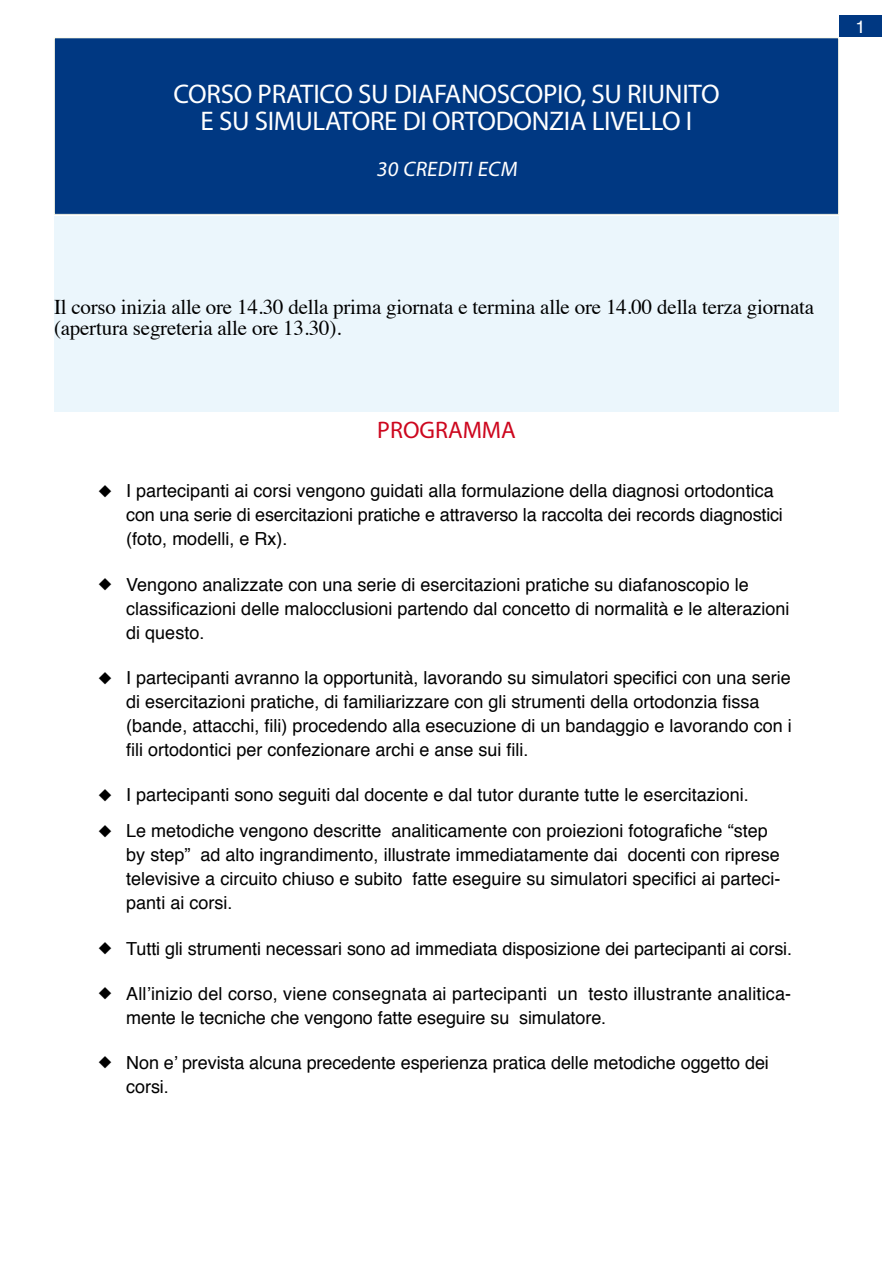
<style>
.page{position:relative;width:893px;height:1263px;background:#fff}
.page>*{position:absolute;margin:0;border:0;box-sizing:border-box;transform-origin:0 0}
.t1{font:27px "Myriad Pro";letter-spacing:-.01em;color:#fff}
.t2{font:24px "Myriad Pro";color:#cd071e}
.t3{font:21px "Times";letter-spacing:-.01em;color:#000}
.t4{font:21px "Myriad Pro";color:#fff}
.t5{font:18px/24px "Helvetica";color:#000}
.t6{font:18px "Helvetica";color:#fff}
</style>
<div class="page">
<div style="left:839px;top:16px;width:43px;height:21px;background:#003882"></div>
<div style="left:54px;top:38px;width:785px;height:176px;background:#003882"></div>
<div style="left:54px;top:37px;width:785px;height:178px;border:1px solid #fefbe8"></div>
<div style="left:54px;top:216px;width:785px;height:195px;background:#ebf6fc"></div>
<p class="t1" style="left:173px;top:77px;width:548px">CORSO PRATICO SU DIAFANOSCOPIO, SU RIUNITO</p>
<p class="t1" style="left:201px;top:104px;width:493px">E SU SIMULATORE DI ORTODONZIA LIVELLO I</p>
<p class="t4" style="left:376px;top:156px;width:146px">30 CREDITI ECM</p>
<p class="t6" style="left:855px;top:13px;width:12px">1</p>
<p class="t3" style="left:54px;top:287px;width:762px">Il corso inizia alle ore 14.30 della prima giornata e termina alle ore 14.00 della terza giornata</p>
<p class="t3" style="left:54px;top:308px;width:289px">(apertura segreteria alle ore 13.30).</p>
<p class="t2" style="left:377px;top:415px;width:140px">PROGRAMMA</p>
<p class="t5" style="left:126px;top:479px;width:658px">I partecipanti ai corsi vengono guidati alla formulazione della diagnosi ortodontica con una serie di esercitazioni pratiche e attraverso la raccolta dei records diagnostici (foto, modelli, e Rx).</p>
<p class="t5" style="left:126px;top:573px;width:665px">Vengono analizzate con una serie di esercitazioni pratiche su diafanoscopio le classificazioni delle malocclusioni partendo dal concetto di normalità e le alterazioni di questo.</p>
<p class="t5" style="left:126px;top:667px;width:667px">I partecipanti avranno la opportunità, lavorando su simulatori specifici con una serie di esercitazioni pratiche, di familiarizzare con gli strumenti della ortodonzia fissa (bande, attacchi, fili) procedendo alla esecuzione di un bandaggio e lavorando con i fili ortodontici per confezionare archi e anse sui fili.</p>
<p class="t5" style="left:126px;top:784px;width:624px">I partecipanti sono seguiti dal docente e dal tutor durante tutte le esercitazioni.</p>
<p class="t5" style="left:126px;top:820px;width:656px">Le metodiche vengono descritte analiticamente con proiezioni fotografiche “step by step” ad alto ingrandimento, illustrate immediatamente dai docenti con riprese televisive a circuito chiuso e subito fatte eseguire su simulatori specifici ai parteci&shy;panti ai corsi.</p>
<p class="t5" style="left:126px;top:937px;width:667px">Tutti gli strumenti necessari sono ad immediata disposizione dei partecipanti ai corsi.</p>
<p class="t5" style="left:126px;top:982px;width:666px">All’inizio del corso, viene consegnata ai partecipanti un testo illustrante analitica&shy;mente le tecniche che vengono fatte eseguire su simulatore.</p>
<p class="t5" style="left:126px;top:1051px;width:644px">Non e’ prevista alcuna precedente esperienza pratica delle metodiche oggetto dei corsi.</p>
</div>
